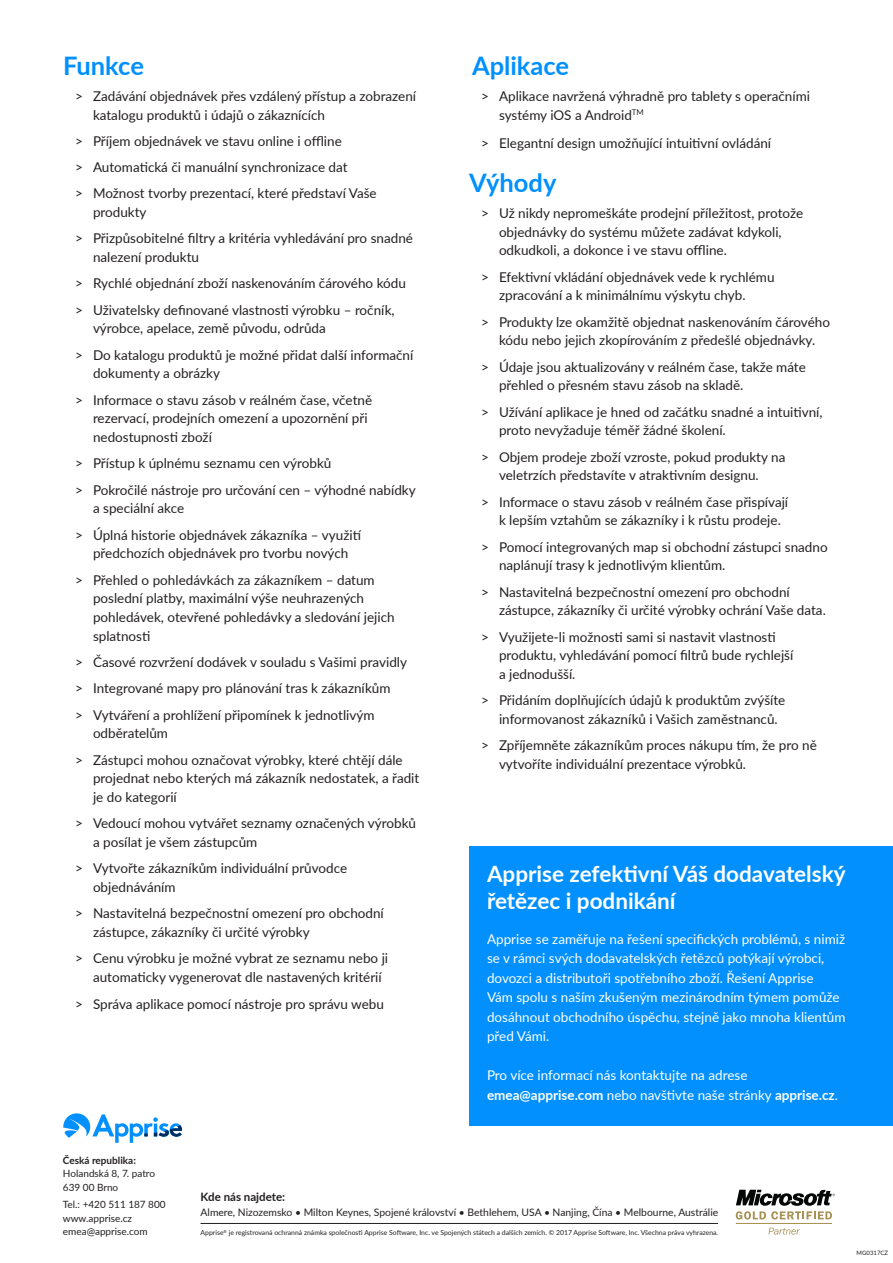
<style>
.page{position:relative;width:893px;height:1263px;background:#fff}
.page>*{position:absolute;margin:0;border:0;box-sizing:border-box;transform-origin:0 0}
.black_bulltet_arrows{font:700 25.5px "Lato";color:#0190fe}
.t1{font:700 22.5px "Lato";color:#fff}
.t2{font:13.5px/18.8px "Lato";color:#231f20}
.t3{font:13.5px/19.5px "Lato";color:#fff}
.t4{font:700 11.55px "Lato";color:#231f20}
.t5{font:10.35px "Lato";color:#231f20}
.t6{font:10.05px/13.4px "Lato";color:#231f20}
.t7{font:700 10.05px "Lato";color:#231f20}
.t8{font:6.9px "Lato";color:#231f20}
.t9{font:6px "Lato";color:#231f20}
.s1{font-weight:700}
</style>
<div class="page">
<div style="left:469px;top:846px;width:424px;height:279px;background:#0190fe"></div>
<svg style="left:768px;top:1227px;width:32px;height:7px"></svg>
<hr style="left:736px;top:1223px;width:96px;height:1px;background:#a79154">
<svg style="left:736px;top:1189px;width:99px;height:30px"></svg>
<hr style="left:201px;top:1223px;width:517px;height:1px;background:#231f20">
<svg style="left:63px;top:1113px;width:119px;height:30px"></svg>
<p class="black_bulltet_arrows" style="left:63px;top:46px;width:82px">Funkce</p>
<p class="t2" style="left:93px;top:86px;width:325px;text-indent:-18px">&gt; Zadávání objednávek přes vzdálený přístup a zobrazení katalogu produktů i údajů o zákaznících</p>
<p class="t2" style="left:75px;top:131px;width:268px">&gt; Příjem objednávek ve stavu online i offline</p>
<p class="t2" style="left:75px;top:157px;width:274px">&gt; Automatická či manuální synchronizace dat</p>
<p class="t2" style="left:93px;top:183px;width:285px;text-indent:-18px">&gt; Možnost tvorby prezentací, které představí Vaše produkty</p>
<p class="t2" style="left:93px;top:228px;width:322px;text-indent:-18px">&gt; Přizpůsobitelné filtry a kritéria vyhledávání pro snadné nalezení produktu</p>
<p class="t2" style="left:75px;top:273px;width:332px">&gt; Rychlé objednání zboží naskenováním čárového kódu</p>
<p class="t2" style="left:93px;top:300px;width:303px;text-indent:-18px">&gt; Uživatelsky definované vlastnosti výrobku – ročník, výrobce, apelace, země původu, odrůda</p>
<p class="t2" style="left:93px;top:345px;width:322px;text-indent:-18px">&gt; Do katalogu produktů je možné přidat další informační dokumenty a obrázky</p>
<p class="t2" style="left:93px;top:390px;width:281px;text-indent:-18px">&gt; Informace o stavu zásob v reálném čase, včetně rezervací, prodejních omezení a upozornění při nedostupnosti zboží</p>
<p class="t2" style="left:75px;top:453px;width:258px">&gt; Přístup k úplnému seznamu cen výrobků</p>
<p class="t2" style="left:93px;top:480px;width:324px;text-indent:-18px">&gt; Pokročilé nástroje pro určování cen – výhodné nabídky a speciální akce</p>
<p class="t2" style="left:75px;top:525px;width:288px;text-align:center">&gt; Úplná historie objednávek zákazníka – využití předchozích objednávek pro tvorbu nových</p>
<p class="t2" style="left:93px;top:570px;width:303px;text-indent:-18px">&gt; Přehled o pohledávkách za zákazníkem – datum poslední platby, maximální výše neuhrazených pohledávek, otevřené pohledávky a sledování jejich splatnosti</p>
<p class="t2" style="left:75px;top:652px;width:334px">&gt; Časové rozvržení dodávek v souladu s Vašimi pravidly</p>
<p class="t2" style="left:75px;top:678px;width:317px">&gt; Integrované mapy pro plánování tras k zákazníkům</p>
<p class="t2" style="left:93px;top:705px;width:283px;text-indent:-18px">&gt; Vytváření a prohlížení připomínek k jednotlivým odběratelům</p>
<p class="t2" style="left:93px;top:750px;width:328px;text-indent:-18px">&gt; Zástupci mohou označovat výrobky, které chtějí dále projednat nebo kterých má zákazník nedostatek, a řadit je do kategorií</p>
<p class="t2" style="left:93px;top:813px;width:325px;text-indent:-18px">&gt; Vedoucí mohou vytvářet seznamy označených výrobků a posílat je všem zástupcům</p>
<p class="t2" style="left:93px;top:858px;width:256px;text-indent:-18px">&gt; Vytvořte zákazníkům individuální průvodce objednáváním</p>
<p class="t2" style="left:93px;top:903px;width:292px;text-indent:-18px">&gt; Nastavitelná bezpečnostní omezení pro obchodní zástupce, zákazníky či určité výrobky</p>
<p class="t2" style="left:93px;top:948px;width:297px;text-indent:-18px">&gt; Cenu výrobku je možné vybrat ze seznamu nebo ji automaticky vygenerovat dle nastavených kritérií</p>
<p class="t2" style="left:75px;top:994px;width:310px">&gt; Správa aplikace pomocí nástroje pro správu webu</p>
<p class="black_bulltet_arrows" style="left:472px;top:46px;width:99px">Aplikace</p>
<p class="t2" style="left:499px;top:86px;width:313px;text-indent:-18px">&gt; Aplikace navržená výhradně pro tablety s operačními systémy iOS a Android<sup>TM</sup></p>
<p class="t2" style="left:481px;top:133px;width:292px">&gt; Elegantní design umožňující intuitivní ovládání</p>
<p class="black_bulltet_arrows" style="left:469px;top:163px;width:89px">Výhody</p>
<p class="t2" style="left:499px;top:203px;width:306px;text-indent:-18px">&gt; Už nikdy nepromeškáte prodejní příležitost, protože objednávky do systému můžete zadávat kdykoli, odkudkoli, a dokonce i ve stavu offline.</p>
<p class="t2" style="left:499px;top:267px;width:277px;text-indent:-18px">&gt; Efektivní vkládání objednávek vede k rychlému zpracování a k minimálnímu výskytu chyb.</p>
<p class="t2" style="left:481px;top:312px;width:350px;text-align:center">&gt; Produkty lze okamžitě objednat naskenováním čárového kódu nebo jejich zkopírováním z předešlé objednávky.</p>
<p class="t2" style="left:499px;top:357px;width:308px;text-indent:-18px">&gt; Údaje jsou aktualizovány v reálném čase, takže máte přehled o přesném stavu zásob na skladě.</p>
<p class="t2" style="left:499px;top:402px;width:325px;text-indent:-18px">&gt; Užívání aplikace je hned od začátku snadné a intuitivní, proto nevyžaduje téměř žádné školení.</p>
<p class="t2" style="left:499px;top:447px;width:288px;text-indent:-18px">&gt; Objem prodeje zboží vzroste, pokud produkty na veletrzích představíte v atraktivním designu.</p>
<p class="t2" style="left:499px;top:492px;width:291px;text-indent:-18px">&gt; Informace o stavu zásob v reálném čase přispívají k lepším vztahům se zákazníky i k růstu prodeje.</p>
<p class="t2" style="left:499px;top:537px;width:330px;text-indent:-18px">&gt; Pomocí integrovaných map si obchodní zástupci snadno naplánují trasy k jednotlivým klientům.</p>
<p class="t2" style="left:499px;top:582px;width:328px;text-indent:-18px">&gt; Nastavitelná bezpečnostní omezení pro obchodní zástupce, zákazníky či určité výrobky ochrání Vaše data.</p>
<p class="t2" style="left:499px;top:627px;width:296px;text-indent:-18px">&gt; Využijete-li možnosti sami si nastavit vlastnosti produktu, vyhledávání pomocí filtrů bude rychlejší a jednodušší.</p>
<p class="t2" style="left:499px;top:690px;width:288px;text-indent:-18px">&gt; Přidáním doplňujících údajů k produktům zvýšíte informovanost zákazníků i Vašich zaměstnanců.</p>
<p class="t2" style="left:499px;top:735px;width:319px;text-indent:-18px">&gt; Zpříjemněte zákazníkům proces nákupu tím, že pro ně vytvoříte individuální prezentace výrobků.</p>
<p class="t1" style="left:487px;top:857px;width:360px">Apprise zefektivní Váš dodavatelský</p>
<p class="t1" style="left:487px;top:884px;width:190px">řetězec i podnikání</p>
<p class="t3" style="left:487px;top:928px;width:360px">Apprise se zaměřuje na řešení specifických problémů, s nimiž se v rámci svých dodavatelských řetězců potýkají výrobci, dovozci a distributoři spotřebního zboží. Řešení Apprise<br>Vám spolu s naším zkušeným mezinárodním týmem pomůže dosáhnout obchodního úspěchu, stejně jako mnoha klientům před Vámi.</p>
<p class="t3" style="left:487px;top:1065px;width:352px">Pro více informací nás kontaktujte na adrese <span class="s1">emea@apprise.com</span> nebo navštivte naše stránky <span class="s1">apprise.cz</span>.</p>
<p class="t7" style="left:63px;top:1153px;width:74px">Česká republika:</p>
<p class="t6" style="left:63px;top:1166px;width:94px">Holandská 8, 7. patro<br>639 00 Brno</p>
<p class="t6" style="left:63px;top:1198px;width:104px">Tel.: +420 511 187 800 www.apprise.cz emea@apprise.com</p>
<p class="t4" style="left:201px;top:1188px;width:86px">Kde nás najdete:</p>
<p class="t5" style="left:201px;top:1205px;width:519px">Almere, Nizozemsko • Milton Keynes, Spojené království • Bethlehem, USA • Nanjing, Čína • Melbourne, Austrálie</p>
<p class="t8" style="left:201px;top:1228px;width:519px">Apprise<sup>®</sup> je registrovaná ochranná známka společnosti Apprise Software, Inc. ve Spojených státech a dalších zemích. © 2017 Apprise Software, Inc. Všechna práva vyhrazena.</p>
<p class="t9" style="left:857px;top:1248px;width:33px">MG0317CZ</p>
</div>
